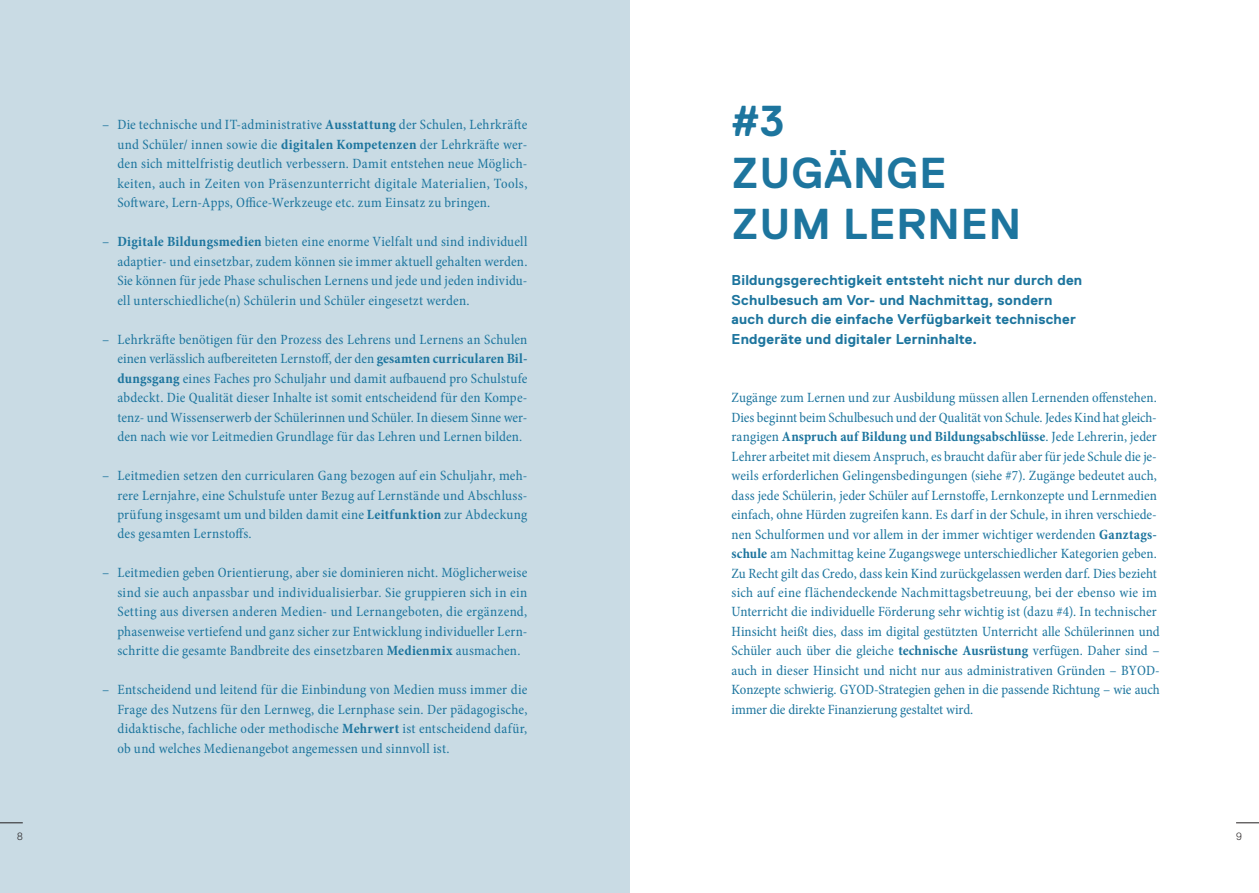
<style>
.page{position:relative;width:1259px;height:893px;background:#fff}
.page>*{position:absolute;margin:0;border:0;box-sizing:border-box;transform-origin:0 0}
.t1{font:700 43.2px/51.9px "Replica Pro";letter-spacing:.02em;color:#1d759e}
.t2{font:condensed 14.25px/19.5px "Minion Pro";letter-spacing:.005em;color:#1d759e;text-align:justify}
.t3{font:700 14.25px/19.5px "Replica Pro";letter-spacing:.015em;color:#1d759e}
.t4{font:300 10.5px "Replica Pro";color:#231f20}
.s1{font-weight:700}
</style>
<div class="page">
<div style="left:0;top:0;width:629px;height:893px;background:#c9dbe4"></div>
<svg style="left:1236px;top:822px;width:23px;height:1px"></svg>
<svg style="left:0;top:822px;width:23px;height:1px"></svg>
<p class="t2" style="left:117px;top:115px;width:411px;text-indent:-15px">– Die technische und IT-administrative <span class="s1">Ausstattung</span> der Schulen, Lehrkräfte und Schüler/ innen sowie die <span class="s1">digitalen Kompetenzen</span> der Lehrkräfte wer&shy;den sich mittelfristig deutlich verbessern. Damit entstehen neue Möglich&shy;keiten, auch in Zeiten von Präsenzunterricht digitale Materialien, Tools, Software, Lern-Apps, Office-Werkzeuge etc. zum Einsatz zu bringen.</p>
<p class="t2" style="left:117px;top:232px;width:411px;text-indent:-15px">– <span class="s1">Digitale Bildungsmedien</span> bieten eine enorme Vielfalt und sind individuell adaptier- und einsetzbar, zudem können sie immer aktuell gehalten werden.<br>Sie können für jede Phase schulischen Lernens und jede und jeden individu&shy;ell unterschiedliche(n) Schülerin und Schüler eingesetzt werden.</p>
<p class="t2" style="left:117px;top:329px;width:411px;text-indent:-15px">– Lehrkräfte benötigen für den Prozess des Lehrens und Lernens an Schulen einen verlässlich aufbereiteten Lernstoff, der den <span class="s1">gesamten curricularen Bil&shy;dungsgang</span> eines Faches pro Schuljahr und damit aufbauend pro Schulstufe abdeckt. Die Qualität dieser Inhalte ist somit entscheidend für den Kompe&shy;tenz- und Wissenserwerb der Schülerinnen und Schüler. In diesem Sinne wer&shy;den nach wie vor Leitmedien Grundlage für das Lehren und Lernen bilden.</p>
<p class="t2" style="left:117px;top:466px;width:411px;text-indent:-15px">– Leitmedien setzen den curricularen Gang bezogen auf ein Schuljahr, meh&shy;rere Lernjahre, eine Schulstufe unter Bezug auf Lernstände und Abschluss&shy;prüfung insgesamt um und bilden damit eine <span class="s1">Leitfunktion</span> zur Abdeckung des gesamten Lernstoffs.</p>
<p class="t2" style="left:117px;top:563px;width:411px;text-indent:-15px">– Leitmedien geben Orientierung, aber sie dominieren nicht. Möglicherweise sind sie auch anpassbar und individualisierbar. Sie gruppieren sich in ein Setting aus diversen anderen Medien- und Lernangeboten, die ergänzend, phasenweise vertiefend und ganz sicher zur Entwicklung individueller Lern&shy;schritte die gesamte Bandbreite des einsetzbaren <span class="s1">Medienmix</span> ausmachen.</p>
<p class="t2" style="left:117px;top:680px;width:411px;text-indent:-15px">– Entscheidend und leitend für die Einbindung von Medien muss immer die Frage des Nutzens für den Lernweg, die Lernphase sein. Der pädagogische, didaktische, fachliche oder methodische <span class="s1">Mehrwert</span> ist entscheidend dafür, ob und welches Medienangebot angemessen und sinnvoll ist.</p>
<h1 class="t1" style="left:731px;top:95px;width:291px">#3<br>ZUGÄNGE<br>ZUM LERNEN</h1>
<p class="t3" style="left:731px;top:270px;width:352px">Bildungsgerechtigkeit entsteht nicht nur durch den Schulbesuch am Vor- und Nachmittag, sondern auch durch die einfache Verfügbarkeit technischer Endgeräte und digitaler Lerninhalte.</p>
<p class="t2" style="left:731px;top:388px;width:430px;text-align:left">Zugänge zum Lernen und zur Ausbildung müssen allen Lernenden offenstehen.<br>Dies beginnt beim Schulbesuch und der Qualität von Schule. Jedes Kind hat gleich&shy;rangigen <span class="s1">Anspruch auf Bildung und Bildungsabschlüsse</span>. Jede Lehrerin, jeder Lehrer arbeitet mit diesem Anspruch, es braucht dafür aber für jede Schule die je&shy;weils erforderlichen Gelingensbedingungen (siehe #7). Zugänge bedeutet auch, dass jede Schülerin, jeder Schüler auf Lernstoffe, Lernkonzepte und Lernmedien einfach, ohne Hürden zugreifen kann. Es darf in der Schule, in ihren verschiede&shy;nen Schulformen und vor allem in der immer wichtiger werdenden <span class="s1">Ganztags&shy;schule</span> am Nachmittag keine Zugangswege unterschiedlicher Kategorien geben.<br>Zu Recht gilt das Credo, dass kein Kind zurückgelassen werden darf. Dies bezieht sich auf eine flächendeckende Nachmittagsbetreuung, bei der ebenso wie im Unterricht die individuelle Förderung sehr wichtig ist (dazu #4). In technischer Hinsicht heißt dies, dass im digital gestützten Unterricht alle Schülerinnen und Schüler auch über die gleiche <span class="s1">technische Ausrüstung</span> verfügen. Daher sind – auch in dieser Hinsicht und nicht nur aus administrativen Gründen – BYOD-Konzepte schwierig. GYOD-Strategien gehen in die passende Richtung – wie auch immer die direkte Finanzierung gestaltet wird.</p>
<p class="t4" style="left:17px;top:830px;width:7px">8</p>
<p class="t4" style="left:1236px;top:830px;width:7px">9</p>
</div>
